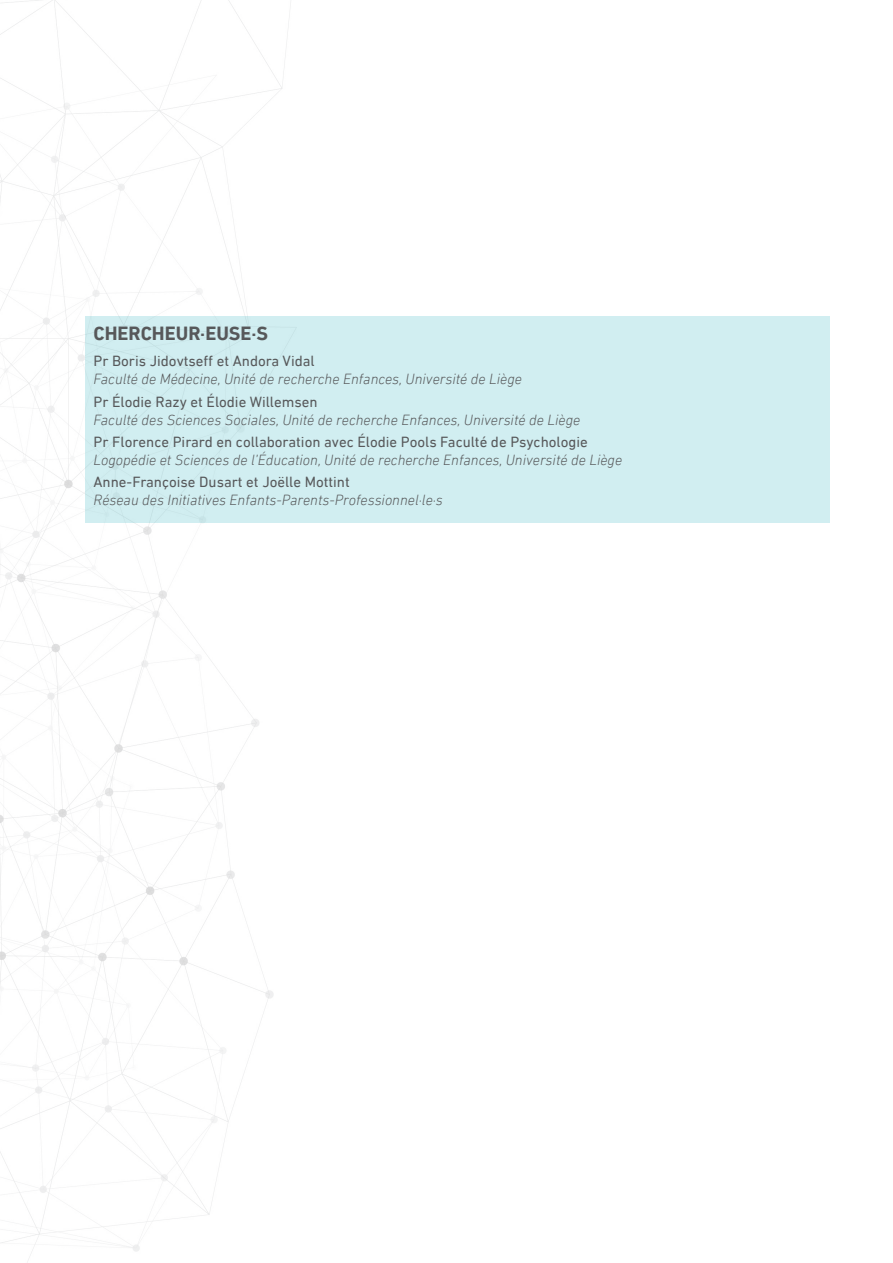
<style>
.page{position:relative;width:893px;height:1263px;background:#fff}
.page>*{position:absolute;margin:0;border:0;box-sizing:border-box;transform-origin:0 0}
.t1{font:700 19.5px "DIN Next LT Pro";color:#57585a}
.t2{font:italic 300 15px "DIN Next LT Pro";color:#57585a}
.t3{font:15px "DIN Next LT Pro";color:#57585a}
</style>
<div class="page">
<img style="left:0;top:0;width:297px;height:1262px">
<div style="left:85px;top:317px;width:744px;height:206px;background:#d1eef1"></div>
<h1 class="t1" style="left:94px;top:322px;width:176px">CHERCHEUR·EUSE·S</h1>
<p class="t3" style="left:94px;top:353px;width:223px">Pr Boris Jidovtseff et Andora Vidal</p>
<p class="t2" style="left:94px;top:371px;width:430px">Faculté de Médecine, Unité de recherche Enfances, Université de Liège</p>
<p class="t3" style="left:94px;top:393px;width:226px">Pr Élodie Razy et Élodie Willemsen</p>
<p class="t2" style="left:94px;top:411px;width:488px">Faculté des Sciences Sociales, Unité de recherche Enfances, Université de Liège</p>
<p class="t3" style="left:94px;top:433px;width:496px">Pr Florence Pirard en collaboration avec Élodie Pools Faculté de Psychologie</p>
<p class="t2" style="left:94px;top:451px;width:530px">Logopédie et Sciences de l’Éducation, Unité de recherche Enfances, Université de Liège</p>
<p class="t3" style="left:94px;top:473px;width:258px">Anne-Françoise Dusart et Joëlle Mottint</p>
<p class="t2" style="left:94px;top:491px;width:351px">Réseau des Initiatives Enfants-Parents-Professionnel·le·s</p>
</div>
